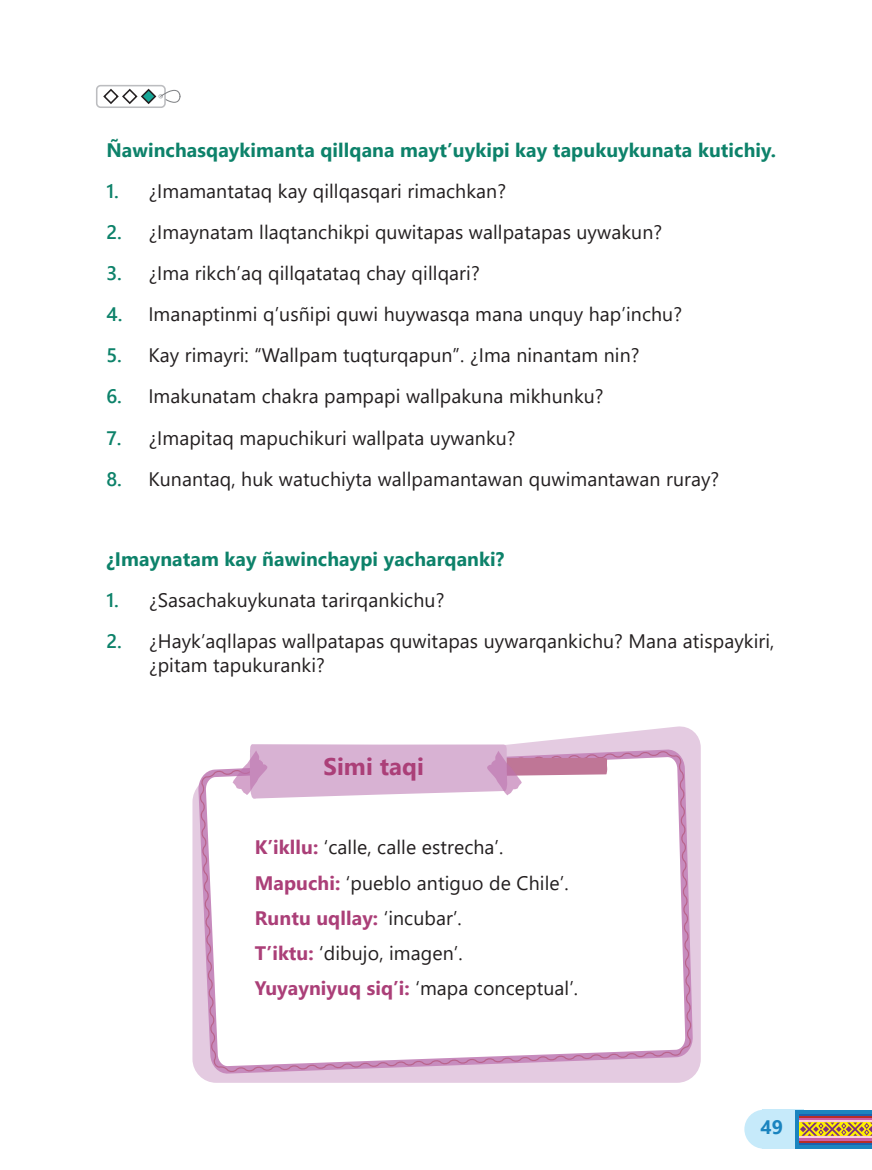
<style>
.page{position:relative;width:872px;height:1170px;background:#fff}
.page>*{position:absolute;margin:0;border:0;box-sizing:border-box;transform-origin:0 0}
.t1{font:700 24px "Segoe UI";letter-spacing:.005em;color:#ab3f78}
.t2{font:19.5px/35.2px "Segoe UI";letter-spacing:.005em;color:#231f20}
.t3{font:700 19.5px "Segoe UI";letter-spacing:.005em;color:#0d826a}
.t4{font:700 19.5px "Segoe UI";color:#1a84bf}
.s1{font-weight:600;color:#0d826a}
.s2{font-weight:700;color:#ab3f78}
</style>
<div class="page">
<div style="left:762px;top:1109px;width:42px;height:39px;background:#c6eafa"></div>
<div style="left:744px;top:1109px;width:39px;height:39px;background:#c6eafa;border-radius:50%"></div>
<svg style="left:795px;top:1110px;width:77px;height:38px"></svg>
<hr style="left:800px;top:1113px;width:72px;height:2px;background:#1b60ae">
<hr style="left:800px;top:1142px;width:72px;height:2px;background:#1b60ae">
<hr style="left:800px;top:1115px;width:72px;height:3px;background:#b82c28">
<hr style="left:800px;top:1139px;width:72px;height:3px;background:#b82c28">
<hr style="left:800px;top:1118px;width:72px;height:2px;background:#ca5da3">
<hr style="left:800px;top:1137px;width:72px;height:2px;background:#ca5da3">
<hr style="left:800px;top:1120px;width:72px;height:2px;background:#f9cdde">
<hr style="left:800px;top:1135px;width:72px;height:2px;background:#f9cdde">
<svg style="left:800px;top:1122px;width:72px;height:13px"></svg>
<div style="left:96px;top:85px;width:70px;height:23px;border:2px solid #bcbdc0;border-radius:4px"></div>
<svg style="left:103px;top:88px;width:77px;height:17px"></svg>
<svg style="left:192px;top:726px;width:509px;height:356px;fill:#e4cbe1"></svg>
<svg style="left:198px;top:750px;width:495px;height:323px"></svg>
<svg style="left:232px;top:743px;width:375px;height:56px"></svg>
<p class="t3" style="left:106px;top:132px;width:671px">Ñawinchasqaykimanta qillqana mayt’uykipi kay tapukuykunata kutichiy.</p>
<p class="t2" style="left:106px;top:172px;width:401px"><span class="s1">1.</span> ¿Imamantataq kay qillqasqari rimachkan?</p>
<p class="t2" style="left:106px;top:213px;width:557px"><span class="s1">2.</span> ¿Imaynatam llaqtanchikpi quwitapas wallpatapas uywakun?</p>
<p class="t2" style="left:106px;top:254px;width:375px"><span class="s1">3.</span> ¿Ima rikch’aq qillqatataq chay qillqari?</p>
<p class="t2" style="left:106px;top:295px;width:577px"><span class="s1">4.</span> Imanaptinmi q’usñipi quwi huywasqa mana unquy hap’inchu?</p>
<p class="t2" style="left:106px;top:336px;width:534px"><span class="s1">5.</span> Kay rimayri: “Wallpam tuqturqapun”. ¿Ima ninantam nin?</p>
<p class="t2" style="left:106px;top:377px;width:499px"><span class="s1">6.</span> Imakunatam chakra pampapi wallpakuna mikhunku?</p>
<p class="t2" style="left:106px;top:418px;width:411px"><span class="s1">7.</span> ¿Imapitaq mapuchikuri wallpata uywanku?</p>
<p class="t2" style="left:106px;top:459px;width:614px"><span class="s1">8.</span> Kunantaq, huk watuchiyta wallpamantawan quwimantawan ruray?</p>
<p class="t3" style="left:106px;top:540px;width:399px">¿Imaynatam kay ñawinchaypi yacharqanki?</p>
<p class="t2" style="left:106px;top:581px;width:339px"><span class="s1">1.</span> ¿Sasachakuykunata tarirqankichu?</p>
<p class="t2" style="left:149px;top:627px;width:627px;line-height:24px;text-indent:-43px"><span class="s1">2.</span> ¿Hayk’aqllapas wallpatapas quwitapas uywarqankichu? Mana atispaykiri, ¿pitam tapukuranki?</p>
<p class="t1" style="left:323px;top:744px;width:102px">Simi taqi</p>
<p class="t2" style="left:255px;top:827px;width:325px"><span class="s2">K’ikllu:</span> ‘calle, calle estrecha’.<br><span class="s2">Mapuchi:</span> ‘pueblo antiguo de Chile’.<br><span class="s2">Runtu uqllay:</span> ‘incubar’.<br><span class="s2">T’iktu:</span> ‘dibujo, imagen’.<br><span class="s2">Yuyayniyuq siq’i:</span> ‘mapa conceptual’.</p>
<p class="t4" style="left:760px;top:1108px;width:24px">49</p>
</div>
